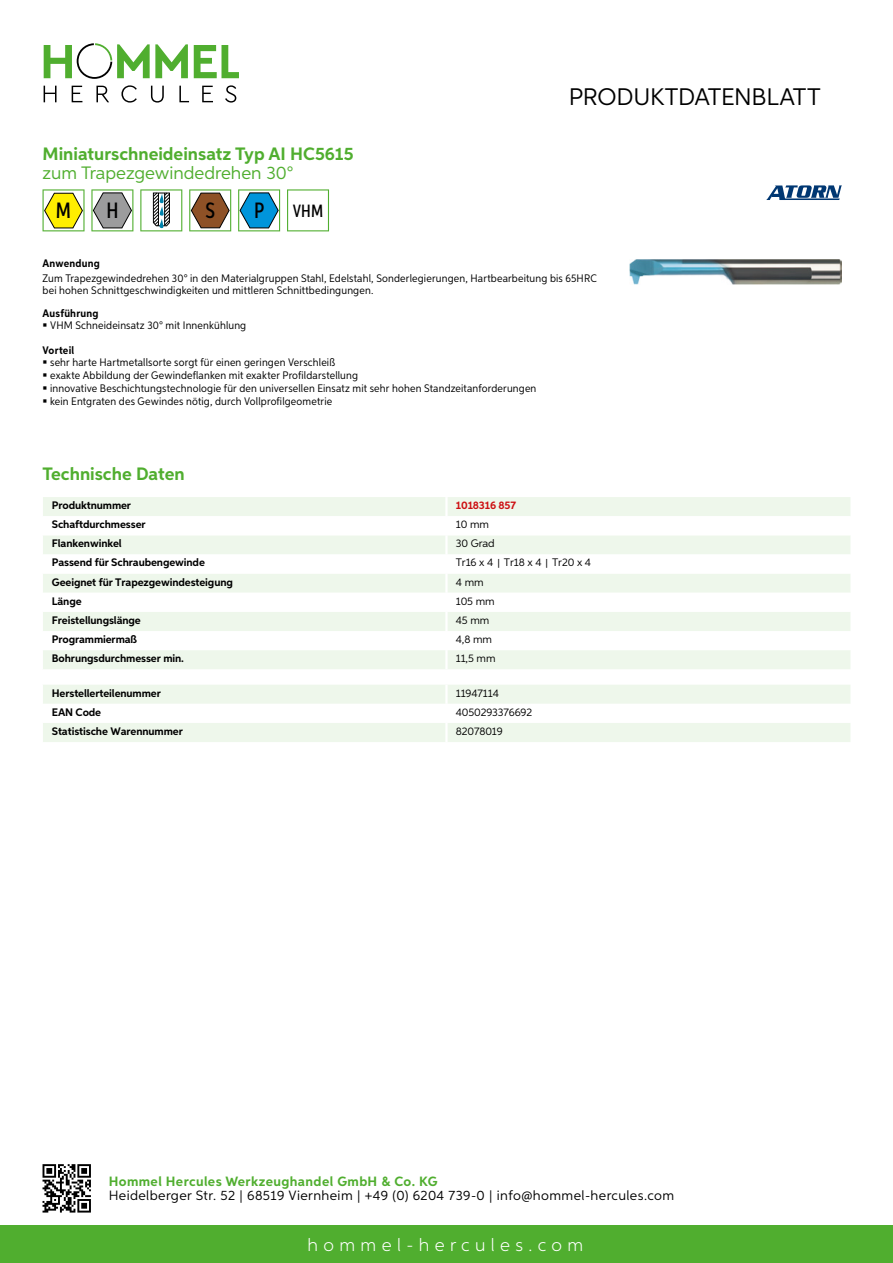
<style>
.page{position:relative;width:893px;height:1263px;background:#fff}
.page>*{position:absolute;margin:0;border:0;box-sizing:border-box;transform-origin:0 0}
.t1{font:24px "Aspira";letter-spacing:-.01em;color:#000}
.t2{font:500 22.2px "Aspira XX Nar";color:#000}
.t3{font:700 18px "Aspira";color:#50ae2f}
.t4{font:18px "Aspira";color:#50ae2f}
.t5{font:300 18px "Aspira";letter-spacing:.3em;color:#fff}
.t6{font:500 17.85px "Aspira XX Nar";color:#000}
.t7{font:13.5px "Aspira";letter-spacing:.03em;color:#000}
.t8{font:700 13.5px "Aspira";letter-spacing:.03em;color:#50ae2f}
.t9{font:10.95px/12.8px "Aspira Nar";letter-spacing:.015em;color:#000}
.t10{font:700 10.95px "Aspira";letter-spacing:-.01em;color:#000}
.t11{font:10.95px "Aspira";letter-spacing:-.01em;color:#000}
.t12{font:700 10.95px "Aspira Nar";letter-spacing:.02em;color:#000}
.t13{font:700 10.95px "Aspira";letter-spacing:-.01em;color:#cd1013}
.s1{font-family:"Wuerth Global";font-size:10.5px}
</style>
<div class="page">
<div style="left:0;top:1226px;width:893px;height:37px;background:#50ae2f"></div>
<svg style="left:43px;top:1164px;width:48px;height:48px"></svg>
<svg style="left:194px;top:45px;width:45px;height:33px"></svg>
<svg style="left:44px;top:43px;width:144px;height:36px"></svg>
<svg style="left:44px;top:86px;width:13px;height:16px"></svg>
<svg style="left:72px;top:86px;width:10px;height:16px"></svg>
<svg style="left:96px;top:86px;width:13px;height:16px"></svg>
<svg style="left:121px;top:85px;width:16px;height:18px"></svg>
<svg style="left:151px;top:86px;width:13px;height:17px"></svg>
<svg style="left:179px;top:86px;width:10px;height:16px"></svg>
<svg style="left:202px;top:86px;width:11px;height:16px"></svg>
<svg style="left:225px;top:85px;width:11px;height:18px"></svg>
<div style="left:43px;top:497px;width:807px;height:172px;background:#eef7eb"></div>
<svg style="left:43px;top:516px;width:807px;height:134px"></svg>
<hr style="left:445px;top:497px;width:3px;height:19px;background:#fff">
<hr style="left:445px;top:516px;width:3px;height:19px;background:#fff">
<hr style="left:445px;top:535px;width:3px;height:19px;background:#fff">
<hr style="left:445px;top:554px;width:3px;height:20px;background:#fff">
<hr style="left:445px;top:574px;width:3px;height:19px;background:#fff">
<hr style="left:445px;top:593px;width:3px;height:19px;background:#fff">
<hr style="left:445px;top:612px;width:3px;height:19px;background:#fff">
<hr style="left:445px;top:631px;width:3px;height:19px;background:#fff">
<hr style="left:445px;top:650px;width:3px;height:19px;background:#fff">
<svg style="left:43px;top:685px;width:807px;height:57px"></svg>
<hr style="left:445px;top:723px;width:3px;height:19px;background:#fff">
<svg style="left:43px;top:189px;width:42px;height:42px"></svg>
<svg style="left:91px;top:189px;width:42px;height:42px"></svg>
<svg style="left:140px;top:189px;width:42px;height:42px"></svg>
<svg style="left:189px;top:189px;width:42px;height:42px"></svg>
<svg style="left:238px;top:189px;width:42px;height:42px"></svg>
<svg style="left:287px;top:189px;width:42px;height:42px"></svg>
<img style="left:629px;top:259px;width:213px;height:25px">
<svg style="left:766px;top:185px;width:76px;height:15px"></svg>
<h3 class="t3" style="left:43px;top:142px;width:313px">Miniaturschneideinsatz Typ AI HC5615</h3>
<h3 class="t4" style="left:43px;top:162px;width:252px">zum Trapezgewindedrehen 30°</h3>
<h2 class="t2" style="left:56px;top:197px;width:17px">M</h2>
<h2 class="t2" style="left:106px;top:197px;width:14px">H</h2>
<h2 class="t2" style="left:205px;top:197px;width:11px">S</h2>
<h2 class="t2" style="left:254px;top:197px;width:12px">P</h2>
<h3 class="t6" style="left:293px;top:200px;width:32px">VHM</h3>
<h1 class="t1" style="left:569px;top:82px;width:253px">Produktdatenblatt</h1>
<p class="t12" style="left:43px;top:257px;width:59px">Anwendung</p>
<p class="t9" style="left:43px;top:273px;width:556px;line-height:12px">Zum Trapezgewindedrehen 30° in den Materialgruppen Stahl, Edelstahl, Sonderlegierungen, Hartbearbeitung bis 65HRC bei hohen Schnittgeschwindigkeiten und mittleren Schnittbedingungen.</p>
<p class="t12" style="left:43px;top:306px;width:58px">Ausführung</p>
<p class="t9" style="left:50px;top:319px;width:198px">VHM Schneideinsatz 30° mit Innenkühlung</p>
<p class="t12" style="left:43px;top:343px;width:33px">Vorteil</p>
<p class="t9" style="left:50px;top:356px;width:488px">sehr harte Hartmetallsorte sorgt für einen geringen Verschleiß<br>exakte Abbildung der Gewindeflanken mit exakter Profildarstellung<br>innovative Beschichtungstechnologie für den universellen Einsatz mit sehr hohen Standzeitanforderungen kein Entgraten des Gewindes nötig, durch Vollprofilgeometrie</p>
<h3 class="t3" style="left:43px;top:463px;width:144px">Technische Daten</h3>
<p class="t10" style="left:52px;top:498px;width:81px">Produktnummer</p>
<p class="t13" style="left:456px;top:498px;width:62px">1018316 857</p>
<p class="t10" style="left:52px;top:518px;width:95px">Schaftdurchmesser</p>
<p class="t11" style="left:456px;top:518px;width:35px">10 mm</p>
<p class="t10" style="left:52px;top:537px;width:71px">Flankenwinkel</p>
<p class="t11" style="left:456px;top:537px;width:40px">30 Grad</p>
<p class="t10" style="left:52px;top:556px;width:155px">Passend für Schraubengewinde</p>
<p class="t11" style="left:456px;top:556px;width:137px">Tr16 x 4 <span class="s1">|</span> Tr18 x 4 <span class="s1">|</span> Tr20 x 4</p>
<p class="t10" style="left:52px;top:575px;width:183px">Geeignet für Trapezgewindesteigung</p>
<p class="t11" style="left:456px;top:575px;width:29px">4 mm</p>
<p class="t10" style="left:52px;top:594px;width:31px">Länge</p>
<p class="t11" style="left:456px;top:594px;width:40px">105 mm</p>
<p class="t10" style="left:52px;top:613px;width:90px">Freistellungslänge</p>
<p class="t11" style="left:456px;top:613px;width:35px">45 mm</p>
<p class="t10" style="left:52px;top:632px;width:87px">Programmiermaß</p>
<p class="t11" style="left:456px;top:632px;width:38px">4,8 mm</p>
<p class="t10" style="left:52px;top:651px;width:134px">Bohrungsdurchmesser min.</p>
<p class="t11" style="left:456px;top:652px;width:41px">11,5 mm</p>
<p class="t10" style="left:52px;top:686px;width:111px">Herstellerteilenummer</p>
<p class="t11" style="left:456px;top:686px;width:45px">11947114</p>
<p class="t10" style="left:52px;top:705px;width:51px">EAN Code</p>
<p class="t11" style="left:456px;top:705px;width:78px">4050293376692</p>
<p class="t10" style="left:52px;top:724px;width:132px">Statistische Warennummer</p>
<p class="t11" style="left:456px;top:724px;width:48px">82078019</p>
<p class="t8" style="left:109px;top:1172px;width:330px">Hommel Hercules Werkzeughandel GmbH &amp; Co. KG</p>
<p class="t7" style="left:109px;top:1187px;width:567px">Heidelberger Str. 52 | 68519 Viernheim | +49 (0) 6204 739-0 | info@hommel-hercules.com</p>
<h3 class="t5" style="left:307px;top:1234px;width:277px">hommel-hercules.com</h3>
</div>
